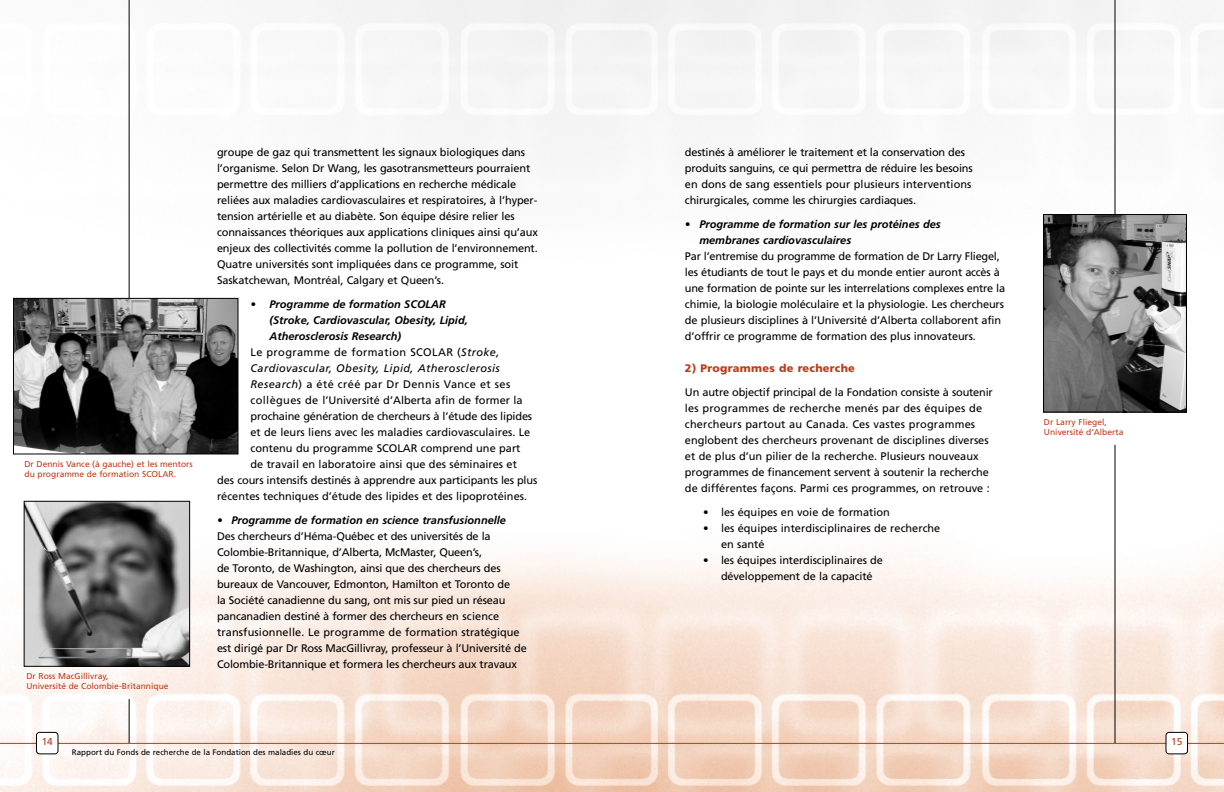
<style>
.page{position:relative;width:1224px;height:792px;background:#fff}
.page>*{position:absolute;margin:0;border:0;box-sizing:border-box;transform-origin:0 0}
.t1{font:11px/16px "Frutiger";letter-spacing:-.01em;color:#000}
.t2{font:italic 700 11px/16px "Frutiger";color:#000}
.t3{font:11px "Frutiger";letter-spacing:.035em;color:#000}
.t4{font:italic 11px "Frutiger";letter-spacing:.035em;color:#000}
.t5{font:900 11px "Frutiger";letter-spacing:.025em;color:#c13917}
.t6{font:10px "Frutiger";color:#c13917}
.t7{font:8.5px/10.2px "Frutiger";color:#c13917}
.t8{font:8px "Frutiger";color:#000}
.s1{font-weight:400}
.s2{font-style:italic}
.s3{font-weight:700;font-style:italic}
</style>
<div class="page">
<img style="left:238px;top:396px;width:986px;height:396px">
<hr style="left:612px;top:743px;width:612px;height:1px;background:#c13917">
<svg style="left:1166px;top:732px;width:22px;height:22px"></svg>
<svg style="left:0;top:397px;width:612px;height:395px"></svg>
<hr style="left:0;top:743px;width:612px;height:1px;background:#c13917">
<svg style="left:36px;top:732px;width:22px;height:22px"></svg>
<img style="left:1045px;top:216px;width:140px;height:195px">
<div style="left:1043px;top:214px;width:144px;height:199px;border:1px solid #000"></div>
<hr style="left:1114px;top:0;width:1px;height:214px;background:#000">
<hr style="left:1114px;top:445px;width:1px;height:298px;background:#000">
<hr style="left:129px;top:0;width:1px;height:298px;background:#000">
<hr style="left:129px;top:699px;width:1px;height:44px;background:#000">
<img style="left:15px;top:300px;width:221px;height:152px">
<div style="left:13px;top:298px;width:225px;height:156px;border:1px solid #000"></div>
<img style="left:26px;top:503px;width:162px;height:162px">
<div style="left:24px;top:501px;width:166px;height:166px;border:1px solid #000"></div>
<p class="t7" style="left:25px;top:459px;width:170px">Dr Dennis Vance (à gauche) et les mentors du programme de formation SCOLAR.</p>
<p class="t7" style="left:26px;top:672px;width:144px">Dr Ross MacGillivray,<br>Université de Colombie-Britannique</p>
<p class="t6" style="left:42px;top:738px;width:13px">14</p>
<p class="t1" style="left:217px;top:145px;width:323px">groupe de gaz qui transmettent les signaux biologiques dans l’organisme. Selon Dr Wang, les gasotransmetteurs pourraient permettre des milliers d’applications en recherche médicale reliées aux maladies cardiovasculaires et respiratoires, à l’hyper&shy;tension artérielle et au diabète. Son équipe désire relier les connaissances théoriques aux applications cliniques ainsi qu’aux enjeux des collectivités comme la pollution de l’environnement.<br>Quatre universités sont impliquées dans ce programme, soit Saskatchewan, Montréal, Calgary et Queen’s.</p>
<p class="t2" style="left:251px;top:297px;width:197px"><span class="s1">•</span> Programme de formation SCOLAR</p>
<p class="t2" style="left:270px;top:313px;width:200px">(Stroke, Cardiovascular, Obesity, Lipid,</p>
<p class="t2" style="left:270px;top:329px;width:133px">Atherosclerosis Research)</p>
<p class="t3" style="left:251px;top:348px;width:251px">Le programme de formation SCOLAR (<span class="s2">Stroke,</span></p>
<p class="t4" style="left:251px;top:364px;width:251px">Cardiovascular, Obesity, Lipid, Atherosclerosis</p>
<p class="t3" style="left:251px;top:380px;width:261px"><span class="s2">Research</span>) a été créé par Dr Dennis Vance et ses</p>
<p class="t1" style="left:251px;top:393px;width:274px">collègues de l’Université d’Alberta afin de former la</p>
<p class="t1" style="left:251px;top:409px;width:283px">prochaine génération de chercheurs à l’étude des lipides</p>
<p class="t1" style="left:251px;top:425px;width:281px">et de leurs liens avec les maladies cardiovasculaires. Le</p>
<p class="t1" style="left:251px;top:441px;width:272px">contenu du programme SCOLAR comprend une part</p>
<p class="t1" style="left:251px;top:457px;width:268px">de travail en laboratoire ainsi que des séminaires et</p>
<p class="t1" style="left:217px;top:473px;width:322px">des cours intensifs destinés à apprendre aux participants les plus</p>
<p class="t1" style="left:217px;top:489px;width:312px">récentes techniques d’étude des lipides et des lipoprotéines.</p>
<p class="t1" style="left:217px;top:513px;width:311px"><span class="s2">•</span> <span class="s3">Programme de formation en science transfusionnelle<br></span>Des chercheurs d’Héma-Québec et des universités de la Colombie-Britannique, d’Alberta, McMaster, Queen’s,<br>de Toronto, de Washington, ainsi que des chercheurs des bureaux de Vancouver, Edmonton, Hamilton et Toronto de<br>la Société canadienne du sang, ont mis sur pied un réseau pancanadien destiné à former des chercheurs en science transfusionnelle. Le programme de formation stratégique est dirigé par Dr Ross MacGillivray, professeur à l’Université de Colombie-Britannique et formera les chercheurs aux travaux</p>
<p class="t8" style="left:72px;top:749px;width:264px">Rapport du Fonds de recherche de la Fondation des maladies du cœur</p>
<p class="t1" style="left:685px;top:145px;width:289px">destinés à améliorer le traitement et la conservation des produits sanguins, ce qui permettra de réduire les besoins en dons de sang essentiels pour plusieurs interventions chirurgicales, comme les chirurgies cardiaques.</p>
<p class="t2" style="left:699px;top:217px;width:243px;text-indent:-14px"><span class="s1">•</span> Programme de formation sur les protéines des membranes cardiovasculaires</p>
<p class="t1" style="left:685px;top:249px;width:322px">Par l’entremise du programme de formation de Dr Larry Fliegel, les étudiants de tout le pays et du monde entier auront accès à une formation de pointe sur les interrelations complexes entre la chimie, la biologie moléculaire et la physiologie. Les chercheurs de plusieurs disciplines à l’Université d’Alberta collaborent afin d’offrir ce programme de formation des plus innovateurs.</p>
<p class="t5" style="left:685px;top:364px;width:172px">2) Programmes de recherche</p>
<p class="t1" style="left:685px;top:385px;width:309px">Un autre objectif principal de la Fondation consiste à soutenir les programmes de recherche menés par des équipes de chercheurs partout au Canada. Ces vastes programmes englobent des chercheurs provenant de disciplines diverses et de plus d’un pilier de la recherche. Plusieurs nouveaux programmes de financement servent à soutenir la recherche de différentes façons. Parmi ces programmes, on retrouve :</p>
<p class="t1" style="left:703px;top:505px;width:188px">• les équipes en voie de formation</p>
<p class="t1" style="left:721px;top:521px;width:221px;text-indent:-18px">• les équipes interdisciplinaires de recherche en santé</p>
<p class="t1" style="left:721px;top:553px;width:163px;text-indent:-18px">• les équipes interdisciplinaires de développement de la capacité</p>
<p class="t7" style="left:1044px;top:418px;width:81px">Dr Larry Fliegel,<br>Université d’Alberta</p>
<p class="t6" style="left:1171px;top:738px;width:13px">15</p>
</div>
